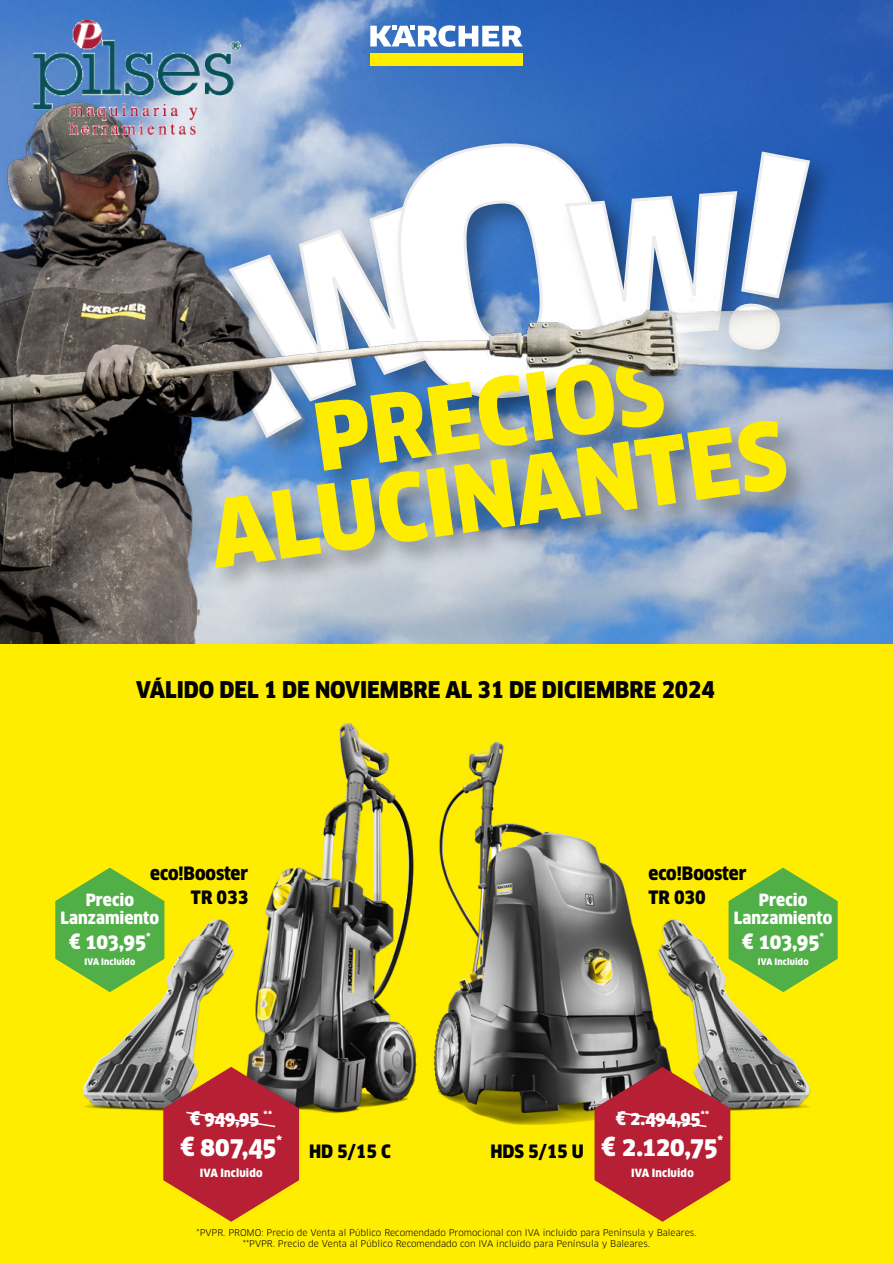
<style>
.page{position:relative;width:893px;height:1263px;background:#fff}
.page>*{position:absolute;margin:0;border:0;box-sizing:border-box;transform-origin:0 0}
.t1{font:900 25.8px "Clan Pro Narr";letter-spacing:-.02em;color:#fff}
.t2{font:900 22.5px "Clan Pro Narr";color:#000}
.t3{font:900 20.7px "Clan Pro Narr";letter-spacing:-.025em;color:#fff}
.t4{font:900 18.45px "Clan Pro Narr";letter-spacing:-.02em;color:#fff}
.t5{font:900 18px/23.4px "Clan Pro Narr";color:#000;text-align:right}
.t6{font:900 16.5px/17.9px "Clan Pro Narr";color:#fff;text-align:center}
.t7{font:900 11.1px "Clan Pro Narr";color:#fff}
.t8{font:9px/10.8px "Clan Pro";color:#000;text-align:center}
.t9{font:900 8.85px "Clan Pro Narr";color:#fff}
</style>
<div class="page">
<img style="left:0;top:0;width:893px;height:22px">
<img style="left:0;top:22px;width:893px;height:622px">
<div style="left:0;top:644px;width:893px;height:619px;background:#ffed00"></div>
<div style="left:370px;top:53px;width:153px;height:12px;background:#ffed00"></div>
<svg style="left:370px;top:25px;width:153px;height:22px"></svg>
<img style="left:299px;top:812px;width:118px;height:316px">
<img style="left:253px;top:723px;width:151px;height:389px">
<img style="left:434px;top:741px;width:205px;height:389px">
<img style="left:435px;top:742px;width:60px;height:354px">
<img style="left:120px;top:907px;width:133px;height:204px">
<img style="left:82px;top:920px;width:152px;height:189px">
<img style="left:639px;top:907px;width:134px;height:213px">
<img style="left:658px;top:920px;width:152px;height:189px">
<svg style="left:595px;top:1067px;width:135px;height:155px;background:#ba4a35"></svg>
<svg style="left:163px;top:1067px;width:136px;height:155px"></svg>
<svg style="left:55px;top:868px;width:109px;height:124px"></svg>
<svg style="left:729px;top:868px;width:109px;height:124px"></svg>
<img style="left:34px;top:21px;width:206px;height:113px">
<h2 class="t2" style="left:136px;top:676px;width:580px">VÁLIDO DEL 1 DE NOVIEMBRE AL 31 DE DICIEMBRE 2024</h2>
<h3 class="t5" style="left:150px;top:862px;width:100px">eco!Booster<br>TR 033</h3>
<h3 class="t5" style="left:648px;top:862px;width:100px;text-align:left">eco!Booster<br>TR 030</h3>
<h3 class="t6" style="left:61px;top:891px;width:100px">Precio<br>Lanzamiento</h3>
<h3 class="t3" style="left:69px;top:929px;width:83px">€ 103,95<sup>*</sup></h3>
<p class="t9" style="left:84px;top:957px;width:52px">IVA Incluido</p>
<h3 class="t6" style="left:734px;top:891px;width:100px">Precio<br>Lanzamiento</h3>
<h3 class="t3" style="left:742px;top:929px;width:83px">€ 103,95<sup>*</sup></h3>
<p class="t9" style="left:758px;top:957px;width:52px">IVA Incluido</p>
<h3 class="t4" style="left:190px;top:1107px;width:83px">€ 949,95 <sup>**</sup></h3>
<h1 class="t1" style="left:180px;top:1131px;width:103px">€ 807,45<sup>*</sup></h1>
<p class="t7" style="left:200px;top:1166px;width:64px">IVA Incluido</p>
<h3 class="t5" style="left:309px;top:1139px;width:83px">HD 5/15 C</h3>
<h3 class="t5" style="left:490px;top:1139px;width:95px">HDS 5/15 U</h3>
<h3 class="t4" style="left:616px;top:1107px;width:95px">€ 2.494,95<sup>**</sup></h3>
<h1 class="t1" style="left:602px;top:1131px;width:123px">€ 2.120,75<sup>*</sup></h1>
<p class="t7" style="left:631px;top:1166px;width:64px">IVA Incluido</p>
<p class="t8" style="left:197px;top:1227px;width:501px">*PVPR. PROMO: Precio de Venta al Público Recomendado Promocional con IVA incluido para Península y Baleares. **PVPR. Precio de Venta al Público Recomendado con IVA incluido para Península y Baleares.</p>
</div>
